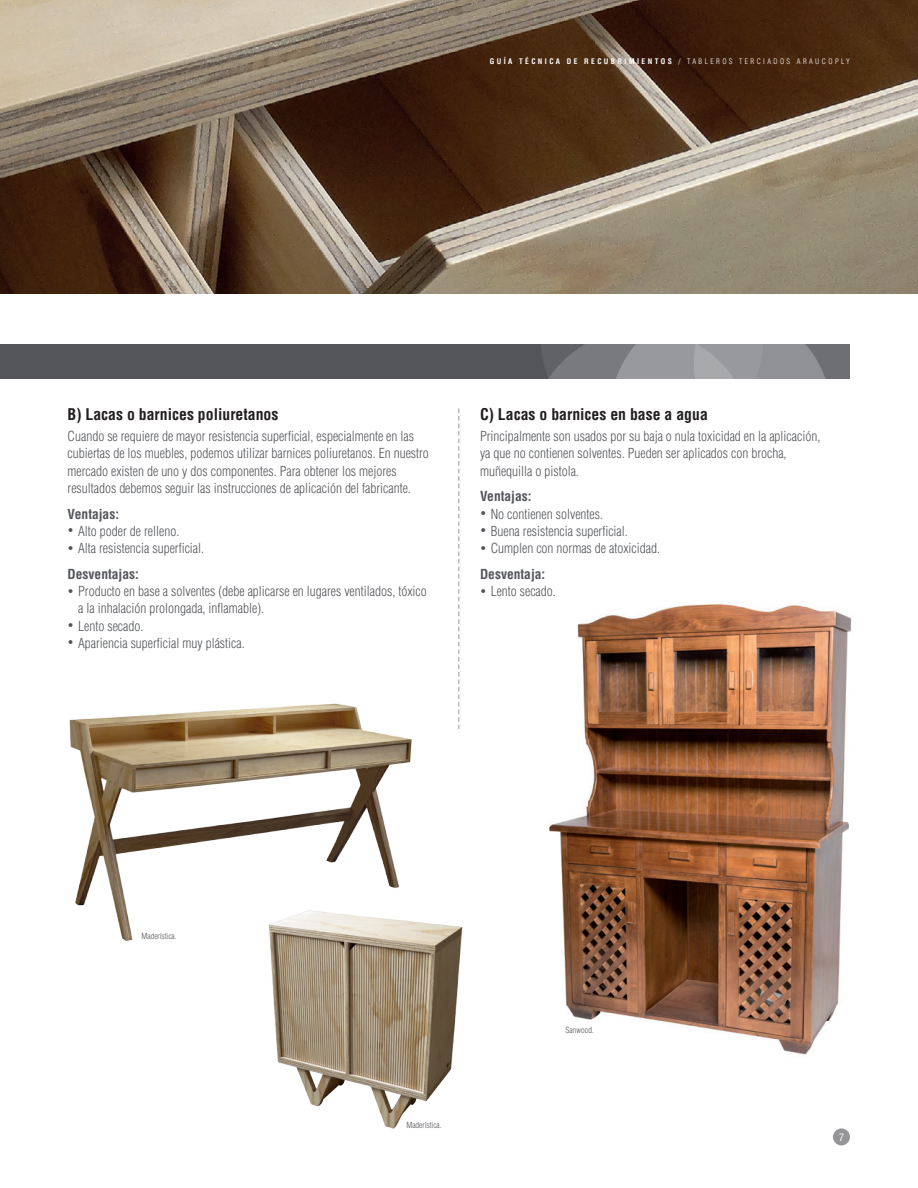
<style>
.page{position:relative;width:918px;height:1188px;background:#fff}
.page>*{position:absolute;margin:0;border:0;box-sizing:border-box;transform-origin:0 0}
.t1{font:700 condensed 15.75px "Helvetica LT Std";color:#231f20}
.t2{font:300 condensed 13.5px/17.2px "Helvetica LT Std";color:#54555a}
.t3{font:700 condensed 13.5px "Helvetica LT Std";color:#54555a}
.t4{font:condensed 10.05px "Helvetica LT Std";color:#fff}
.t5{font:300 condensed 8.25px "Helvetica LT Std";color:#54555a}
.t6{font:700 condensed 7.5px "Helvetica LT Std";letter-spacing:.32em;color:#fff}
.s1{font-weight:300}
.s2{font-size:10.5px}
</style>
<div class="page">
<img style="left:0;top:0;width:918px;height:293px">
<img style="left:549px;top:604px;width:303px;height:451px">
<div style="left:0;top:345px;width:850px;height:34px;background:#54555a"></div>
<svg style="left:541px;top:345px;width:309px;height:34px;background:#898a8d"></svg>
<svg style="left:458px;top:408px;width:2px;height:321px"></svg>
<div style="left:833px;top:1128px;width:17px;height:17px;background:#959599;border-radius:50%"></div>
<img style="left:69px;top:703px;width:343px;height:238px">
<img style="left:253px;top:901px;width:210px;height:228px">
<p class="t6" style="left:490px;top:56px;width:362px">GUÍA TÉCNICA DE RECUBRIMIENTOS <span class="s1">/ TABLEROS TERCIADOS ARAUCOPLY</span></p>
<p class="t1" style="left:68px;top:404px;width:212px">B) Lacas o barnices poliuretanos</p>
<p class="t2" style="left:68px;top:428px;width:363px">Cuando se requiere de mayor resistencia superficial, especialmente en las cubiertas de los muebles, podemos utilizar barnices poliuretanos. En nuestro mercado existen de uno y dos componentes. Para obtener los mejores resultados debemos seguir las instrucciones de aplicación del fabricante.</p>
<p class="t3" style="left:68px;top:505px;width:53px">Ventajas:</p>
<p class="t2" style="left:68px;top:522px;width:113px"><span class="s2">•</span> Alto poder de relleno.</p>
<p class="t2" style="left:68px;top:540px;width:138px"><span class="s2">•</span> Alta resistencia superficial.</p>
<p class="t3" style="left:68px;top:566px;width:73px">Desventajas:</p>
<p class="t2" style="left:68px;top:583px;width:361px"><span class="s2">•</span> Producto en base a solventes (debe aplicarse en lugares ventilados, tóxico</p>
<p class="t2" style="left:78px;top:600px;width:187px">a la inhalación prolongada, inflamable).</p>
<p class="t2" style="left:68px;top:617px;width:77px"><span class="s2">•</span> Lento secado.</p>
<p class="t2" style="left:68px;top:634px;width:179px"><span class="s2">•</span> Apariencia superficial muy plástica.</p>
<p class="t1" style="left:480px;top:404px;width:229px">C) Lacas o barnices en base a agua</p>
<p class="t2" style="left:480px;top:428px;width:342px">Principalmente son usados por su baja o nula toxicidad en la aplicación,</p>
<p class="t2" style="left:480px;top:445px;width:308px">ya que no contienen solventes. Pueden ser aplicados con brocha,</p>
<p class="t2" style="left:480px;top:462px;width:100px">muñequilla o pistola.</p>
<p class="t3" style="left:480px;top:488px;width:53px">Ventajas:</p>
<p class="t2" style="left:480px;top:505px;width:125px"><span class="s2">•</span> No contienen solventes.</p>
<p class="t2" style="left:480px;top:522px;width:149px"><span class="s2">•</span> Buena resistencia superficial.</p>
<p class="t2" style="left:480px;top:540px;width:182px"><span class="s2">•</span> Cumplen con normas de atoxicidad.</p>
<p class="t3" style="left:480px;top:566px;width:67px">Desventaja:</p>
<p class="t2" style="left:480px;top:583px;width:77px"><span class="s2">•</span> Lento secado.</p>
<p class="t5" style="left:142px;top:931px;width:37px">Maderística.</p>
<p class="t5" style="left:406px;top:1120px;width:37px">Maderística.</p>
<p class="t5" style="left:566px;top:1025px;width:30px">Sanwood.</p>
<p class="t4" style="left:839px;top:1131px;width:7px">7</p>
</div>
